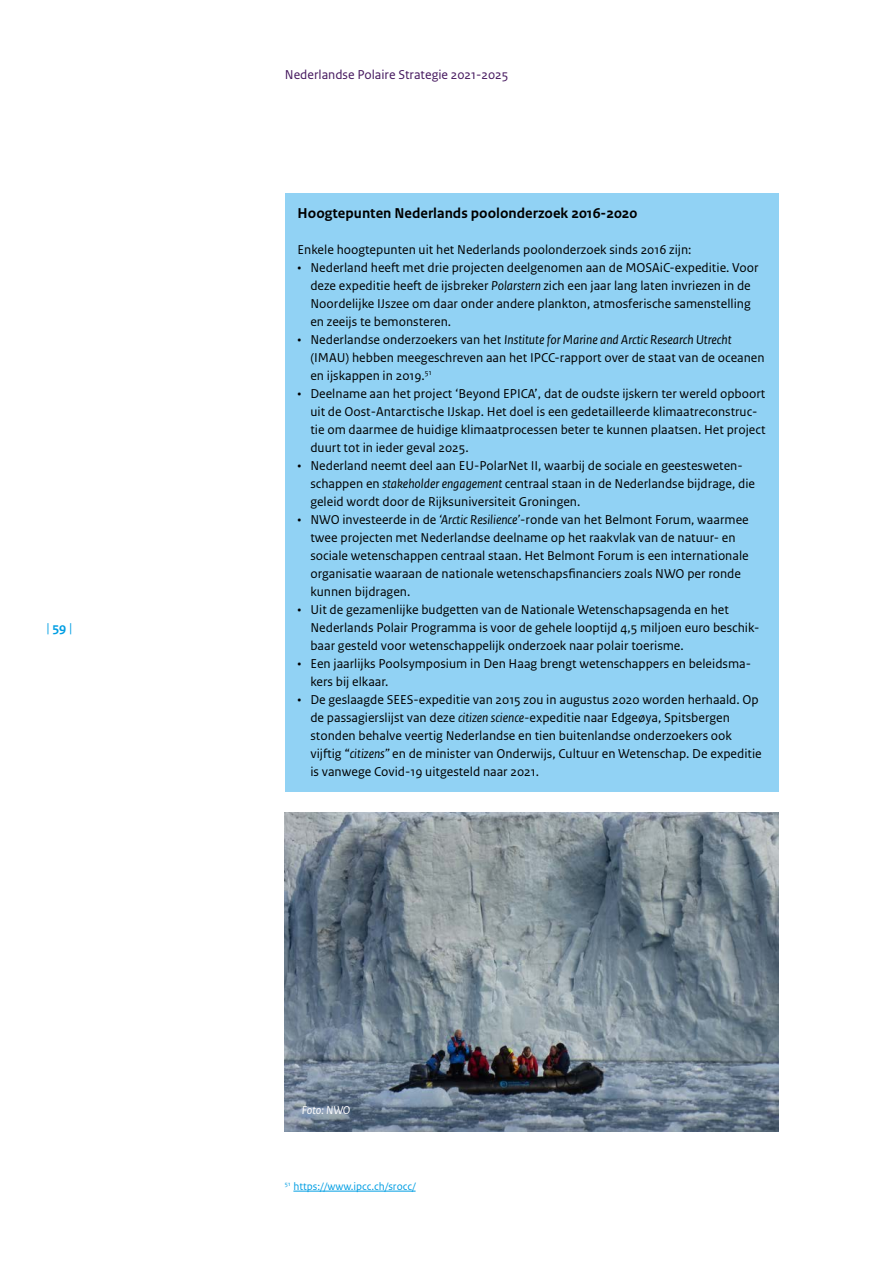
<style>
.page{position:relative;width:893px;height:1263px;background:#fff}
.page>*{position:absolute;margin:0;border:0;box-sizing:border-box;transform-origin:0 0}
.Alineakop_Sans_Gearc{font:700 15px "Rijksoverheid Sans Text";color:#000}
._10_RO_Broodtekst_Sa{font:13.5px/18px "Rijksoverheid Sans Text";color:#000}
.t1{font:13.5px "Rijksoverheid Sans Text Regular 2";color:#44165d}
.t2{font:13.5px "Rijksoverheid Sans Text";color:#009ee3}
.t3{font:italic 12px "Rijksoverheid Sans Text";color:#fff}
._14_RO_Voetnoot{font:11.25px "Rijksoverheid Sans Text";color:#009ee3}
.s1{font-weight:700}
.s2{font-style:italic}
</style>
<div class="page">
<div style="left:285px;top:193px;width:493px;height:40px;background:#91d2f4"></div>
<div style="left:285px;top:230px;width:493px;height:39px;background:#91d2f4"></div>
<div style="left:285px;top:248px;width:493px;height:93px;background:#91d2f4"></div>
<div style="left:285px;top:320px;width:493px;height:75px;background:#91d2f4"></div>
<div style="left:285px;top:374px;width:493px;height:93px;background:#91d2f4"></div>
<div style="left:285px;top:446px;width:493px;height:75px;background:#91d2f4"></div>
<div style="left:285px;top:500px;width:493px;height:111px;background:#91d2f4"></div>
<div style="left:285px;top:590px;width:493px;height:75px;background:#91d2f4"></div>
<div style="left:285px;top:644px;width:493px;height:57px;background:#91d2f4"></div>
<div style="left:285px;top:680px;width:493px;height:111px;background:#91d2f4"></div>
<img style="left:285px;top:812px;width:493px;height:319px">
<hr style="left:293px;top:1191px;width:123px;height:1px;background:#009ee3">
<p class="t2" style="left:46px;top:620px;width:27px">| <span class="s1">59</span> |</p>
<p class="t1" style="left:285px;top:67px;width:225px">Nederlandse Polaire Strategie 2021-2025</p>
<h4 class="Alineakop_Sans_Gearc" style="left:298px;top:204px;width:341px">Hoogtepunten Nederlands poolonderzoek 2016-2020</h4>
<p class="_10_RO_Broodtekst_Sa" style="left:298px;top:241px;width:395px">Enkele hoogtepunten uit het Nederlands poolonderzoek sinds 2016 zijn:</p>
<p class="_10_RO_Broodtekst_Sa" style="left:310px;top:259px;width:450px;text-indent:-13px">• Nederland heeft met drie projecten deelgenomen aan de MOSAiC-expeditie. Voor deze expeditie heeft de ijsbreker <span class="s2">Polarstern</span> zich een jaar lang laten invriezen in de Noordelijke IJszee om daar onder andere plankton, atmosferische samenstelling en zeeijs te bemonsteren.</p>
<p class="_10_RO_Broodtekst_Sa" style="left:310px;top:331px;width:456px;text-indent:-13px">• Nederlandse onderzoekers van het <span class="s2">Institute for Marine and Arctic Research Utrecht </span>(IMAU) hebben meegeschreven aan het IPCC-rapport over de staat van de oceanen en ijskappen in 2019.<sup>51</sup></p>
<p class="_10_RO_Broodtekst_Sa" style="left:310px;top:385px;width:457px;text-indent:-13px">• Deelname aan het project ‘Beyond EPICA’, dat de oudste ijskern ter wereld opboort uit de Oost-Antarctische IJskap. Het doel is een gedetailleerde klimaatreconstruc&shy;tie om daarmee de huidige klimaatprocessen beter te kunnen plaatsen. Het project duurt tot in ieder geval 2025.</p>
<p class="_10_RO_Broodtekst_Sa" style="left:310px;top:457px;width:446px;text-indent:-13px">• Nederland neemt deel aan EU-PolarNet II, waarbij de sociale en geestesweten&shy;schappen en <span class="s2">stakeholder engagement</span> centraal staan in de Nederlandse bijdrage, die geleid wordt door de Rijksuniversiteit Groningen.</p>
<p class="_10_RO_Broodtekst_Sa" style="left:310px;top:511px;width:440px;text-indent:-13px">• NWO investeerde in de <span class="s2">‘Arctic Resilience’</span>-ronde van het Belmont Forum, waarmee twee projecten met Nederlandse deelname op het raakvlak van de natuur- en sociale wetenschappen centraal staan. Het Belmont Forum is een internationale organisatie waaraan de nationale wetenschapsfinanciers zoals NWO per ronde kunnen bijdragen.</p>
<p class="_10_RO_Broodtekst_Sa" style="left:310px;top:601px;width:451px;text-indent:-13px">• Uit de gezamenlijke budgetten van de Nationale Wetenschapsagenda en het<br>Nederlands Polair Programma is voor de gehele looptijd 4,5 miljoen euro beschik&shy;baar gesteld voor wetenschappelijk onderzoek naar polair toerisme.</p>
<p class="_10_RO_Broodtekst_Sa" style="left:310px;top:655px;width:442px;text-indent:-13px">• Een jaarlijks Poolsymposium in Den Haag brengt wetenschappers en beleidsma&shy;kers bij elkaar.</p>
<p class="_10_RO_Broodtekst_Sa" style="left:310px;top:691px;width:453px;text-indent:-13px">• De geslaagde SEES-expeditie van 2015 zou in augustus 2020 worden herhaald. Op de passagierslijst van deze <span class="s2">citizen science-</span>expeditie naar Edgeøya, Spitsbergen stonden behalve veertig Nederlandse en tien buitenlandse onderzoekers ook vijftig “<span class="s2">citizens”</span> en de minister van Onderwijs, Cultuur en Wetenschap. De expeditie is vanwege Covid-19 uitgesteld naar 2021.</p>
<p class="t3" style="left:302px;top:1104px;width:50px">Foto: NWO</p>
<p class="_14_RO_Voetnoot" style="left:285px;top:1180px;width:132px"><sup>51</sup> https://www.ipcc.ch/srocc/</p>
</div>
